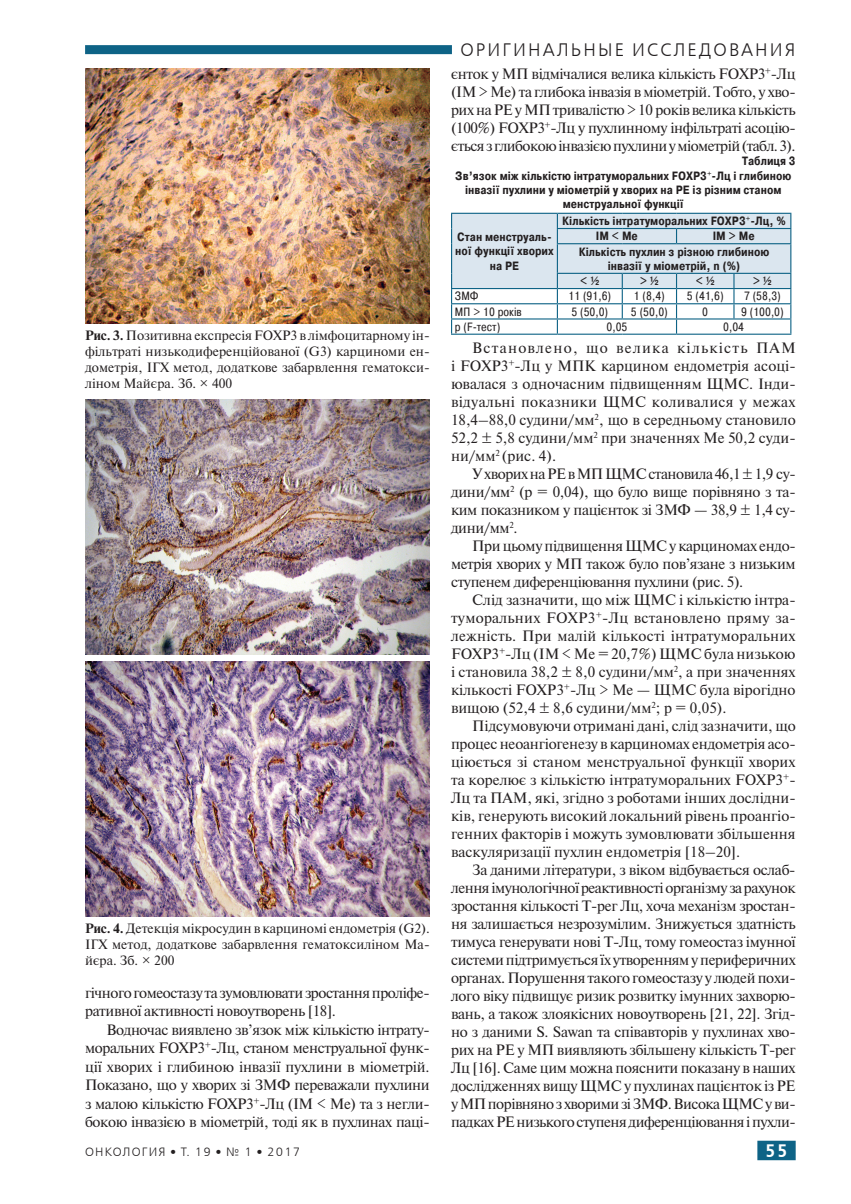
<style>
.page{position:relative;width:851px;height:1204px;background:#fff}
.page>*{position:absolute;margin:0;border:0;box-sizing:border-box;transform-origin:0 0}
.t1{font:18px "Free Set C";letter-spacing:.115em;color:#231f20}
.t2{font:700 18px "Free Set C";color:#fff;scale:.9 1}
.Текст{font:15px/18px "Newton";letter-spacing:-.02em;color:#231f20;text-align:justify}
.Рисунок{font:13.5px/16.2px "Newton";color:#231f20;text-align:justify}
.Заголовок{font:700 12px/14.4px "Pragmatica Cond";color:#231f20;text-align:center}
.Таблица_2{font:700 12px/14.4px "Pragmatica Cond";color:#231f20;text-align:center}
.Таблица{font:12px "Pragmatica Cond";color:#231f20}
.t3{font:12px "Free Set C";letter-spacing:.1em;color:#231f20}
.Таблица_1{font:700 12px "Pragmatica Cond";color:#231f20}
.s1{font-weight:700}
.s2{font-family:"Minion Pro";font-weight:400;color:#231f20}
</style>
<div class="page">
<div style="left:85px;top:45px;width:710px;height:9px;background:#0e6386"></div>
<div style="left:452px;top:39px;width:354px;height:18px;background:#fff"></div>
<div style="left:757px;top:1140px;width:38px;height:20px;background:#0e6386"></div>
<hr style="left:451px;top:333px;width:106px;height:2px;background:#0e6386">
<hr style="left:557px;top:333px;width:65px;height:2px;background:#0e6386">
<hr style="left:622px;top:333px;width:54px;height:2px;background:#0e6386">
<hr style="left:676px;top:333px;width:57px;height:2px;background:#0e6386">
<hr style="left:733px;top:333px;width:58px;height:2px;background:#0e6386">
<svg style="left:451px;top:213px;width:340px;height:120px"></svg>
<img style="left:85px;top:68px;width:344px;height:255px">
<img style="left:85px;top:399px;width:344px;height:255px">
<img style="left:85px;top:661px;width:344px;height:255px">
<p class="t1" style="left:460px;top:40px;width:336px">ОРИГИНАЛЬНЫЕ ИССЛЕДОВАНИЯ</p>
<p class="Рисунок" style="left:85px;top:326px;width:346px"><span class="s1">Рис. 3.</span> Позитивна експресія FOXP3 в лімфоцитарному ін&shy;фільтраті низькодиференційованої (G3) карциноми ен&shy;дометрія, ІГХ метод, додаткове забарвлення гематокси&shy;ліном Майєра. Зб. × 400</p>
<p class="Рисунок" style="left:85px;top:919px;width:346px"><span class="s1">Рис. 4.</span> Детекція мікросудин в карциномі ендометрія (G2).<br>ІГХ метод, додаткове забарвлення гематоксиліном Ма&shy;йєра. Зб. × 200</p>
<p class="Текст" style="left:85px;top:982px;width:346px;line-height:18.5px">гічного гомеостазу та зумовлювати зростання проліфе&shy;ративної активності новоутворень [18].</p>
<p class="Текст" style="left:85px;top:1019px;width:346px;line-height:18.5px;text-indent:21px">Водночас виявлено зв’язок між кількістю інтрату&shy;моральних FOXP3<sup>+</sup>-Лц, станом менструальної функ&shy;ції хворих і глибиною інвазії пухлини в міометрій.<br>Показано, що у хворих зі ЗМФ переважали пухлини з малою кількістю FOXP3<sup>+</sup>-Лц (ІМ &lt; Ме) та з негли&shy;бокою інвазією в міометрій, тоді як в пухлинах паці-</p>
<p class="Текст" style="left:451px;top:64px;width:346px">єнток у МП відмічалися велика кількість FOXP3<sup>+</sup>-Лц (ІМ &gt; Ме) та глибока інвазія в міометрій. Тобто, у хво&shy;рих на РЕ у МП тривалістю &gt; 10 років велика кількість (100%) FOXP3<sup>+</sup>-Лц у пухлинному інфільтраті асоцію&shy;ється зглибокою інвазією пухлини уміометрій (табл. 3).</p>
<p class="Таблица_1" style="left:742px;top:154px;width:55px">Таблиця 3</p>
<p class="Таблица_2" style="left:455px;top:169px;width:337px">Зв’язок між кількістю інтратуморальних FOXP3<sup>+</sup>-Лц і глибиною інвазії пухлини у міометрій у хворих на РЕ із різним станом менструальної функції</p>
<p class="Заголовок" style="left:455px;top:230px;width:100px">Стан менструаль&shy;ної функції хворих на РЕ</p>
<p class="Заголовок" style="left:562px;top:214px;width:225px">Кількість інтратуморальних FOXP3<sup>+</sup>-Лц, %</p>
<p class="Заголовок" style="left:596px;top:230px;width:43px">ІМ &lt; Me</p>
<p class="Заголовок" style="left:712px;top:230px;width:43px">ІМ &gt; Me</p>
<p class="Заголовок" style="left:578px;top:245px;width:192px">Кількість пухлин з різною глибиною інвазії у міометрій, n (%)</p>
<p class="Заголовок" style="left:580px;top:274px;width:21px">&lt; ½</p>
<p class="Заголовок" style="left:639px;top:274px;width:21px">&gt; ½</p>
<p class="Заголовок" style="left:695px;top:274px;width:21px">&lt; ½</p>
<p class="Заголовок" style="left:752px;top:274px;width:21px">&gt; ½</p>
<p class="Таблица" style="left:455px;top:289px;width:25px">ЗМФ</p>
<p class="Таблица" style="left:568px;top:289px;width:44px">11 (91,6)</p>
<p class="Таблица" style="left:633px;top:289px;width:32px">1 (8,4)</p>
<p class="Таблица" style="left:686px;top:289px;width:38px">5 (41,6)</p>
<p class="Таблица" style="left:743px;top:289px;width:38px">7 (58,3)</p>
<p class="Таблица" style="left:455px;top:304px;width:68px">МП &gt; 10 років</p>
<p class="Таблица" style="left:571px;top:304px;width:38px">5 (50,0)</p>
<p class="Таблица" style="left:631px;top:304px;width:38px">5 (50,0)</p>
<p class="Таблица" style="left:702px;top:304px;width:7px">0</p>
<p class="Таблица" style="left:741px;top:304px;width:44px">9 (100,0)</p>
<p class="Таблица" style="left:455px;top:319px;width:47px">р (F-тест)</p>
<p class="Таблица" style="left:606px;top:319px;width:22px">0,05</p>
<p class="Таблица" style="left:723px;top:319px;width:22px">0,04</p>
<p class="Текст" style="left:451px;top:338px;width:346px;text-indent:21px">Встановлено, що велика кількість ПАМ і FOXP3<sup>+</sup>-Лц у МПК карцином ендометрія асоці&shy;ювалася з одночасним підвищенням ЩМС. Інди&shy;відуальні показники ЩМС коливалися у межах 18,4–88,0 судини/мм<sup>2</sup>, що в середньому становило 52,2 ± 5,8 судини/мм<sup>2</sup> при значеннях Ме 50,2 суди&shy;ни/мм<sup>2</sup> (рис. 4).</p>
<p class="Текст" style="left:451px;top:464px;width:346px;text-indent:21px">Ухворих наРЕ вМП ЩМС становила 46,1 ±1,9 су&shy;дини/мм<sup>2</sup> (р = 0,04), що було вище порівняно з та&shy;ким показником у пацієнток зі ЗМФ — 38,9 ± 1,4 су&shy;дини/мм<sup>2</sup>.</p>
<p class="Текст" style="left:451px;top:536px;width:346px;text-indent:21px">При цьому підвищення ЩМС у карциномах ендо&shy;метрія хворих у МП також було пов’язане з низьким ступенем диференціювання пухлини (рис. 5).</p>
<p class="Текст" style="left:451px;top:590px;width:346px;text-indent:21px">Слід зазначити, що між ЩМС і кількістю інтра&shy;туморальних FOXP3<sup>+</sup>-Лц встановлено пряму за&shy;лежність. При малій кількості інтратуморальних FOXP3<sup>+</sup>-Лц (ІМ &lt; Ме = 20,7%) ЩМС була низькою і становила 38,2 ± 8,0 судини/мм<sup>2</sup>, а при значеннях кількості FOXP3<sup>+</sup>-Лц &gt; Ме — ЩМС була вірогідно вищою (52,4 ± 8,6 судини/мм<sup>2</sup>; р = 0,05).</p>
<p class="Текст" style="left:451px;top:716px;width:346px;text-indent:21px">Підсумовуючи отримані дані, слід зазначити, що процес неоангіогенезу в карциномах ендометрія асо&shy;ціюється зі станом менструальної функції хворих та корелює з кількістю інтратуморальних FOXP3<sup>+</sup>- Лц та ПАМ, які, згідно з роботами інших дослідни&shy;ків, генерують високий локальний рівень проангіо&shy;генних факторів і можуть зумовлювати збільшення васкуляризації пухлин ендометрія [18–20].</p>
<p class="Текст" style="left:451px;top:860px;width:346px;text-align:left;text-indent:21px">За даними літератури, з віком відбувається ослаб&shy;лення імунологічної реактивності організму зарахунок зростання кількості Т-рег Лц, хоча механізм зростан&shy;ня залишається незрозумілим. Знижується здатність тимуса генерувати нові Т-Лц, тому гомеостаз імунної системи підтримується їх утворенням упериферичних органах. Порушення такого гомеостазу у людей похи&shy;лого віку підвищує ризик розвитку імунних захворю&shy;вань, а також злоякісних новоутворень [21, 22]. Згід&shy;но з даними S. Sawan та співавторів у пухлинах хво&shy;рих на РЕ у МП виявляють збільшену кількість Т-рег Лц [16]. Саме цим можна пояснити показану в наших дослідженнях вищу ЩМС у пухлинах пацієнток із РЕ уМП порівняно зхворими зіЗМФ. Висока ЩМС уви&shy;падках РЕ низького ступеня диференціювання і пухли-</p>
<p class="t3" style="left:85px;top:1144px;width:217px">ОНКОЛОГИЯ <span class="s1">•</span> Т. 19 <span class="s1">•</span> № 1 <span class="s1">•</span> 2017</p>
<p class="t2" style="left:757px;top:1140px;width:35px"><span class="s2">5</span>55</p>
</div>
